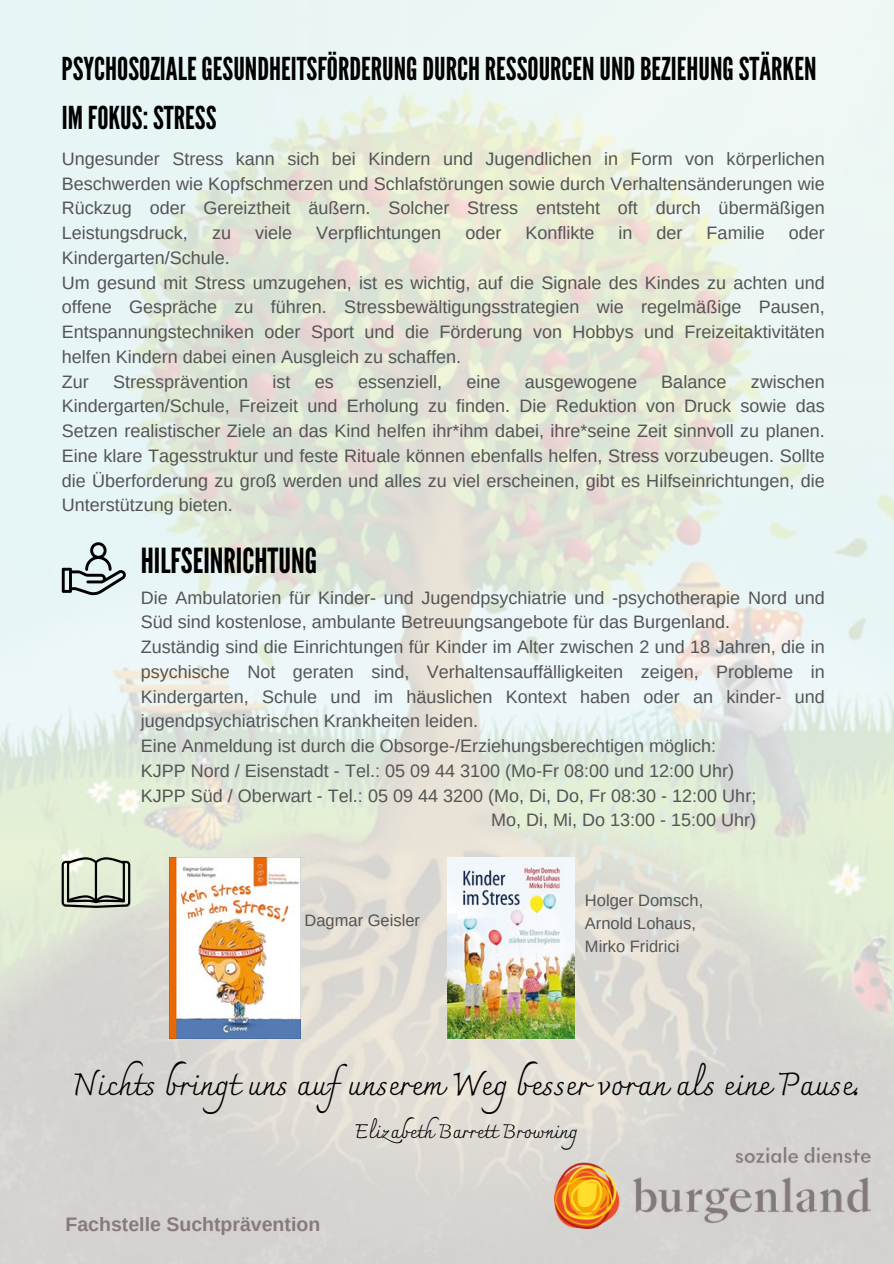
<style>
.page{position:relative;width:894px;height:1264px;background:#fff}
.page>*{position:absolute;margin:0;border:0;box-sizing:border-box;transform-origin:0 0}
.t1{font:34.5px "League Gothic";color:#000}
.t2{font:31.5px "League Gothic";color:#000}
.t3{font:31.5px "Charmonman";color:#000}
.t4{font:700 19.5px "Arimo";color:#867b7a}
.t5{font:19.5px "Charmonman";color:#000}
.t6{font:18px/24.8px "Arimo";color:#545454;text-align:justify}
.t7{font:16.5px "Arimo";color:#545454}
</style>
<div class="page">
<img style="left:0;top:0;width:893px;height:1263px">
<img style="left:554px;top:1147px;width:315px;height:81px">
<svg style="left:62px;top:542px;width:64px;height:53px;background:#b0bcbd"></svg>
<svg style="left:62px;top:857px;width:68px;height:50px;background:#a5ac9c"></svg>
<img style="left:170px;top:857px;width:130px;height:181px">
<img style="left:447px;top:857px;width:127px;height:181px">
<p class="t2" style="left:62px;top:51px;width:756px">PSYCHOSOZIALEGESUNDHEITSFÖRDERUNGDURCHRESSOURCENUNDBEZIEHUNGSTÄRKEN</p>
<p class="t2" style="left:62px;top:100px;width:156px">IM FOKUS:STRESS</p>
<p class="t6" style="left:62px;top:146px;width:764px">Ungesunder Stress kann sich bei Kindern und Jugendlichen in Form von körperlichen Beschwerden wie Kopfschmerzen und Schlafstörungen sowie durch Verhaltensänderungen wie Rückzug oder Gereiztheit äußern. Solcher Stress entsteht oft durch übermäßigen Leistungsdruck,</p>
<p class="t6" style="left:212px;top:220px;width:21px">zu</p>
<p class="t6" style="left:255px;top:220px;width:39px">viele</p>
<p class="t6" style="left:316px;top:220px;width:127px">Verpflichtungen</p>
<p class="t6" style="left:465px;top:220px;width:38px">oder</p>
<p class="t6" style="left:525px;top:220px;width:70px">Konflikte</p>
<p class="t6" style="left:618px;top:220px;width:16px">in</p>
<p class="t6" style="left:656px;top:220px;width:28px">der</p>
<p class="t6" style="left:706px;top:220px;width:59px">Familie</p>
<p class="t6" style="left:788px;top:220px;width:38px">oder</p>
<p class="t6" style="left:62px;top:245px;width:764px;text-align:left">Kindergarten/Schule.<br>Um gesund mit Stress umzugehen, ist es wichtig, auf die Signale des Kindes zu achten und offene Gespräche zu führen. Stressbewältigungsstrategien wie regelmäßige Pausen, Entspannungstechniken oder Sport und die Förderung von Hobbys und Freizeitaktivitäten helfen Kindern dabei einen Ausgleich zu schaffen.<br>Zur</p>
<p class="t6" style="left:62px;top:369px;width:764px;text-indent:688px">zwischen Kindergarten/Schule, Freizeit und Erholung zu finden. Die Reduktion von Druck sowie das Setzen realistischer Ziele an das Kind helfen ihr*ihm dabei, ihre*seine Zeit sinnvoll zu planen.<br>Eine klare Tagesstruktur und feste Rituale können ebenfalls helfen, Stress vorzubeugen. Sollte die Überforderung zu groß werden und alles zu viel erscheinen, gibt es Hilfseinrichtungen, die Unterstützung bieten.</p>
<p class="t6" style="left:113px;top:369px;width:137px">Stressprävention</p>
<p class="t6" style="left:272px;top:369px;width:19px">ist</p>
<p class="t6" style="left:315px;top:369px;width:21px">es</p>
<p class="t6" style="left:358px;top:369px;width:86px">essenziell,</p>
<p class="t6" style="left:466px;top:369px;width:36px">eine</p>
<p class="t6" style="left:524px;top:369px;width:114px">ausgewogene</p>
<p class="t6" style="left:661px;top:369px;width:67px">Balance</p>
<h1 class="t1" style="left:141px;top:540px;width:178px">HILFSEINRICHTUNG</h1>
<h4 class="t6" style="left:141px;top:585px;width:685px">Die Ambulatorien für Kinder- und Jugendpsychiatrie und -psychotherapie Nord und</h4>
<h4 class="t6" style="left:141px;top:609px;width:591px">Süd sind kostenlose, ambulante Betreuungsangebote für das Burgenland.</h4>
<h4 class="t6" style="left:141px;top:634px;width:685px">Zuständig sind die Einrichtungen für Kinder im Alter zwischen 2 und 18 Jahren, die in</h4>
<h4 class="t6" style="left:141px;top:659px;width:685px">psychische Not geraten sind, Verhaltensauffälligkeiten zeigen, Probleme in</h4>
<h4 class="t6" style="left:141px;top:684px;width:685px">Kindergarten, Schule und im häuslichen Kontext haben oder an kinder- und</h4>
<h4 class="t6" style="left:141px;top:708px;width:339px">jugendpsychiatrischen Krankheiten leiden.</h4>
<h4 class="t6" style="left:141px;top:733px;width:576px">Eine Anmeldung ist durch die Obsorge-/Erziehungsberechtigen möglich:</h4>
<h4 class="t6" style="left:141px;top:758px;width:595px">KJPP Nord / Eisenstadt - Tel.: 05 09 44 3100 (Mo-Fr 08:00 und 12:00 Uhr)</h4>
<h4 class="t6" style="left:141px;top:783px;width:617px">KJPP Süd / Oberwart - Tel.: 05 09 44 3200 (Mo, Di, Do, Fr 08:30 - 12:00 Uhr;</h4>
<h4 class="t6" style="left:491px;top:807px;width:266px">Mo, Di, Mi, Do 13:00 - 15:00 Uhr)</h4>
<p class="t7" style="left:304px;top:910px;width:117px">Dagmar Geisler</p>
<p class="t7" style="left:584px;top:891px;width:120px">Holger Domsch,</p>
<h2 class="t7" style="left:584px;top:914px;width:112px">Arnold Lohaus,</h2>
<h4 class="t7" style="left:584px;top:936px;width:96px">Mirko Fridrici</h4>
<p class="t3" style="left:72px;top:1065px;width:788px">Nichts bringt uns aufunserem Weg besser voran als eine Pause.</p>
<p class="t5" style="left:354px;top:1120px;width:225px">Elizabeth Barrett Browning</p>
<p class="t4" style="left:66px;top:1213px;width:256px">Fachstelle Suchtprävention</p>
</div>
